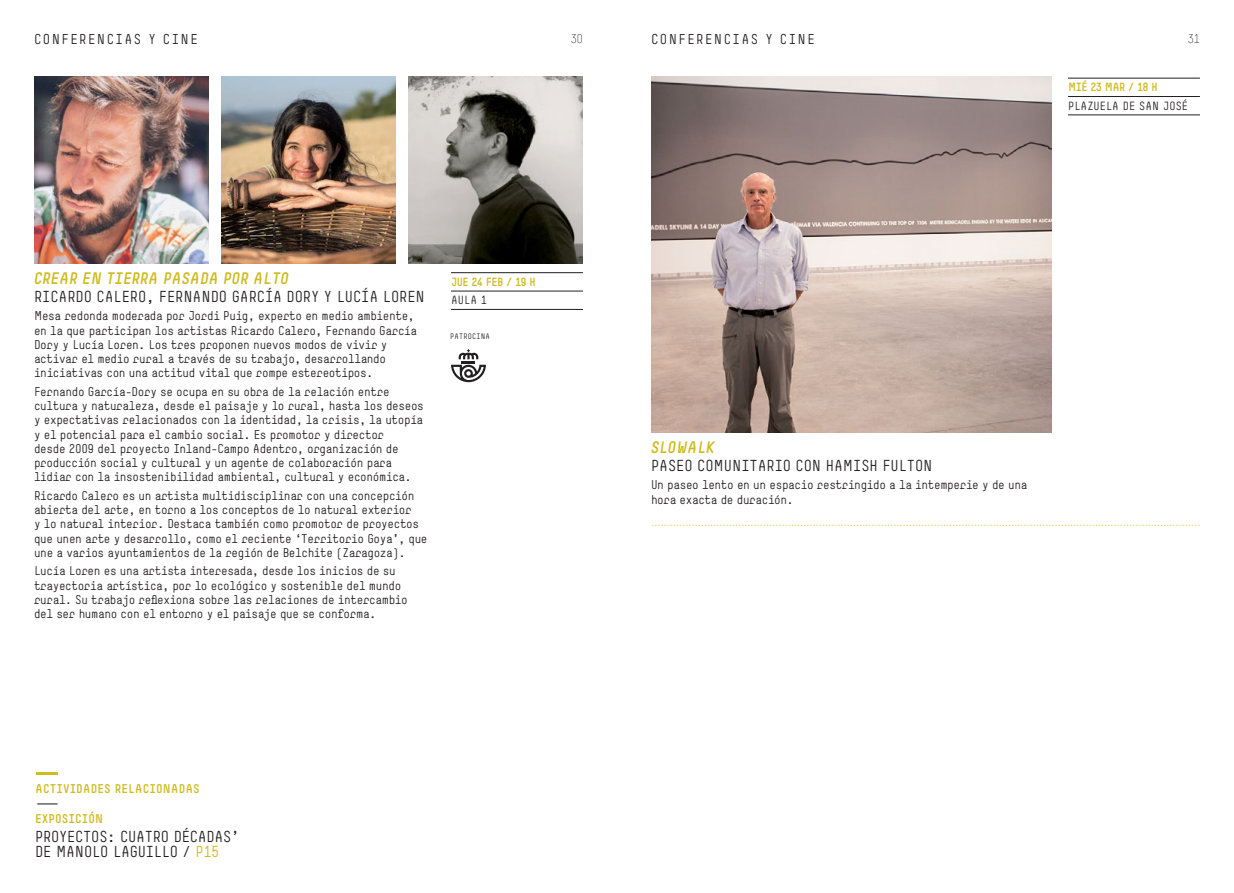
<style>
.page{position:relative;width:1234px;height:893px;background:#fff}
.page>*{position:absolute;margin:0;border:0;box-sizing:border-box;transform-origin:0 0}
.t1{font:italic 700 15.75px "Mun";letter-spacing:-.015em;color:#d0bb22}
.t2{font:15px/15px "Mun";letter-spacing:-.005em;color:#231f20}
.t3{font:15px "Mun";letter-spacing:-.005em;color:#231f20;scale:3 1}
.t4{font:13.5px "Mun";letter-spacing:.105em;color:#231f20}
.t5{font:12px/14.2px "Mun";letter-spacing:-.03em;color:#231f20}
.t6{font:700 12px "Mun";letter-spacing:.005em;color:#d0bb22}
.t7{font:300 12px "Mun";color:#231f20}
.t8{font:11.25px "Times";color:#d4d23a}
.t9{font:700 11.25px "Mun";letter-spacing:-.045em;color:#d0bb22}
.t10{font:11.25px "Mun";letter-spacing:.005em;color:#231f20}
.t11{font:7.5px "Mun";letter-spacing:.025em;color:#231f20}
.s1{color:#d0bb22}
</style>
<div class="page">
<hr style="left:451px;top:272px;width:132px;height:1px;background:#231f20">
<hr style="left:451px;top:291px;width:132px;height:1px;background:#231f20">
<hr style="left:451px;top:309px;width:132px;height:1px;background:#231f20">
<img style="left:34px;top:77px;width:174px;height:187px">
<img style="left:221px;top:77px;width:174px;height:187px">
<img style="left:408px;top:77px;width:175px;height:187px">
<svg style="left:451px;top:349px;width:35px;height:33px"></svg>
<hr style="left:36px;top:773px;width:21px;height:2px;background:#d0bb22">
<hr style="left:1067px;top:78px;width:132px;height:1px;background:#231f20">
<hr style="left:1067px;top:96px;width:132px;height:1px;background:#231f20">
<hr style="left:1067px;top:115px;width:132px;height:1px;background:#231f20">
<img style="left:651px;top:77px;width:399px;height:356px">
<p class="t4" style="left:34px;top:34px;width:165px">CONFERENCIAS Y CINE</p>
<p class="t7" style="left:570px;top:34px;width:14px">30</p>
<p class="t4" style="left:651px;top:34px;width:165px">CONFERENCIAS Y CINE</p>
<p class="t7" style="left:1187px;top:34px;width:14px">31</p>
<h1 class="t1" style="left:34px;top:269px;width:256px">CREAR EN TIERRA PASADA POR ALTO</h1>
<p class="t2" style="left:34px;top:291px;width:392px">RICARDO CALERO, FERNANDO GARCÍA DORY Y LUCÍA LOREN</p>
<p class="t5" style="left:34px;top:310px;width:384px">Mesa redonda moderada por Jordi Puig, experto en medio ambiente, en la que participan los artistas Ricardo Calero, Fernando García Dory y Lucía Loren. Los tres proponen nuevos modos de vivir y activar el medio rural a través de su trabajo, desarrollando iniciativas con una actitud vital que rompe estereotipos.</p>
<p class="t5" style="left:34px;top:386px;width:391px">Fernando García-Dory se ocupa en su obra de la relación entre cultura y naturaleza, desde el paisaje y lo rural, hasta los deseos y expectativas relacionados con la identidad, la crisis, la utopía y el potencial para el cambio social. Es promotor y director<br>desde 2009 del proyecto Inland-Campo Adentro, organización de producción social y cultural y un agente de colaboración para lidiar con la insostenibilidad ambiental, cultural y económica.</p>
<p class="t5" style="left:34px;top:490px;width:395px">Ricardo Calero es un artista multidisciplinar con una concepción abierta del arte, en torno a los conceptos de lo natural exterior<br>y lo natural interior. Destaca también como promotor de proyectos que unen arte y desarrollo, como el reciente ‘Territorio Goya’, que une a varios ayuntamientos de la región de Belchite (Zaragoza).</p>
<p class="t5" style="left:34px;top:565px;width:375px">Lucía Loren es una artista interesada, desde los inicios de su trayectoria artística, por lo ecológico y sostenible del mundo rural. Su trabajo reflexiona sobre las relaciones de intercambio del ser humano con el entorno y el paisaje que se conforma.</p>
<p class="t9" style="left:451px;top:277px;width:86px">JUE 24 FEB / 19 H</p>
<p class="t10" style="left:451px;top:296px;width:37px">AULA 1</p>
<p class="t11" style="left:450px;top:333px;width:41px">PATROCINA</p>
<p class="t6" style="left:35px;top:784px;width:166px">ACTIVIDADES RELACIONADAS</p>
<p class="t3" style="left:35px;top:796px;width:10px">—</p>
<p class="t6" style="left:35px;top:814px;width:69px">EXPOSICIÓN</p>
<p class="t2" style="left:35px;top:831px;width:205px">PROYECTOS: CUATRO DÉCADAS’<br>DE MANOLO LAGUILLO / <span class="s1">P15</span></p>
<p class="t9" style="left:1067px;top:83px;width:91px">MIÉ 23 MAR / 18 H</p>
<p class="t10" style="left:1067px;top:101px;width:121px">PLAZUELA DE SAN JOSÉ</p>
<h1 class="t1" style="left:651px;top:438px;width:65px">SLOWALK</h1>
<p class="t2" style="left:651px;top:459px;width:283px">PASEO COMUNITARIO CON HAMISH FULTON</p>
<p class="t5" style="left:651px;top:479px;width:378px">Un paseo lento en un espacio restringido a la intemperie y de una hora exacta de duración.</p>
<p class="t8" style="left:651px;top:517px;width:550px">.................................................................................................................................................................................</p>
</div>
